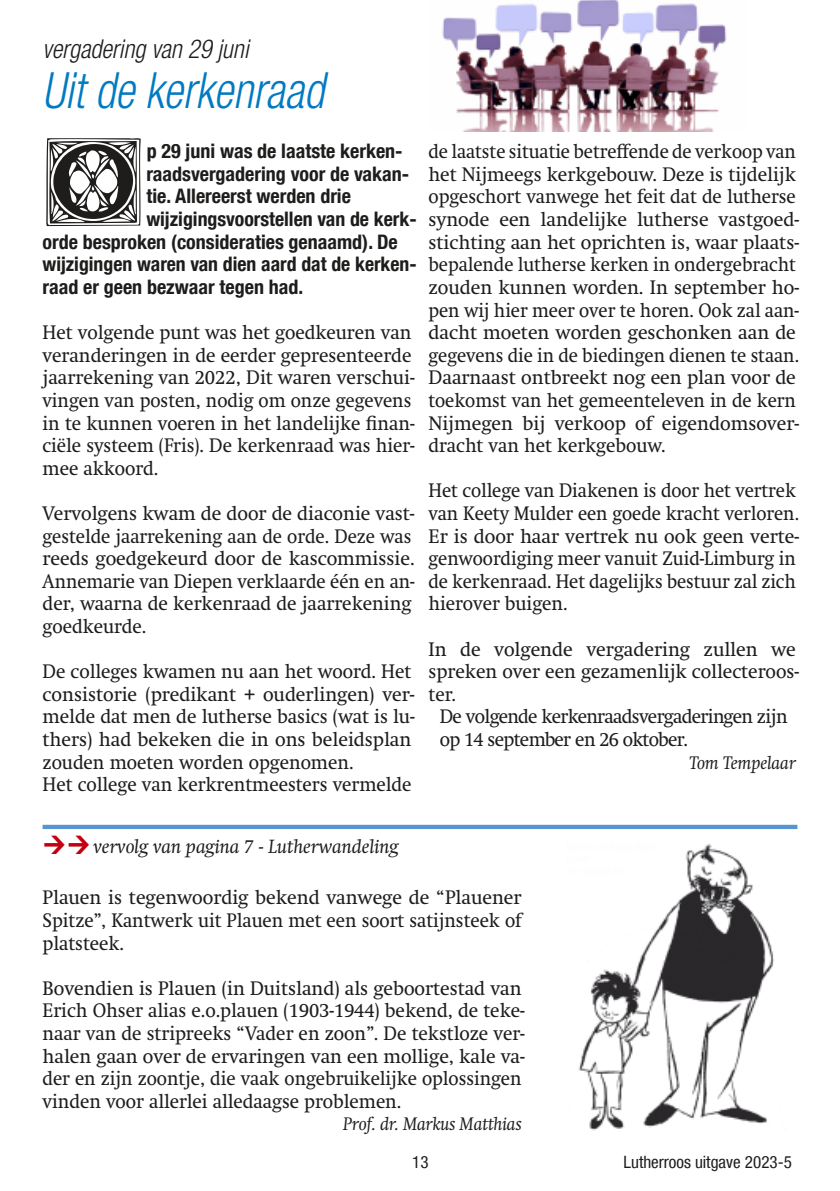
<style>
.page{position:relative;width:840px;height:1191px;background:#fff}
.page>*{position:absolute;margin:0;border:0;box-sizing:border-box;transform-origin:0 0}
.t1{font:87.8px "Varah Caps";color:#1e1d1c}
.t2{font:italic 300 condensed 50px "Helvetica Neue LT Com";color:#007ac1;scale:.9 1}
.t3{font:italic 300 condensed 26px "Helvetica Neue LT Com";color:#1e1d1c;scale:.95 1}
.t4{font:700 condensed 20px "Helvetica Neue LT Com";color:#1e1d1c}
.t5{font:19.4px/22.6px "Swift";color:#1e1d1c;scale:.93 1}
.t6{font:19.4px/22.6px "Swift";color:#1e1d1c}
.t7{font:19.4px/22.6px "Swift";color:#1e1d1c;scale:.95 1}
.t8{font:19.4px "Swift";letter-spacing:-.035em;color:#1e1d1c;scale:.95 1}
.t9{font:19.4px "Swift";letter-spacing:-.04em;color:#1e1d1c;scale:.95 1}
.t10{font:italic 19px "Swift";color:#1e1d1c}
.t11{font:italic 18px "Swift";color:#1e1d1c;scale:.95 1}
.t12{font:condensed 17px "Helvetica Neue LT Com";color:#1e1d1c}
</style>
<div class="page">
<div style="left:43px;top:824px;width:754px;height:5px;background:#5795d1"></div>
<img style="left:442px;top:0;width:285px;height:131px">
<img style="left:578px;top:844px;width:196px;height:287px">
<h3 class="t3" style="left:43px;top:40px;width:218px">vergadering van 29 juni</h3>
<h2 class="t2" style="left:43px;top:73px;width:314px">Uit de kerkenraad</h2>
<h1 class="t1" style="left:42px;top:144px;width:105px">O</h1>
<p class="t4" style="left:147px;top:144px;width:257px">p 29 juni was de laatste kerken-</p>
<p class="t4" style="left:146px;top:167px;width:264px">raadsvergadering voor de vakan-</p>
<p class="t4" style="left:146px;top:189px;width:206px">tie. Allereerst werden drie</p>
<p class="t4" style="left:146px;top:212px;width:271px">wĳzigingsvoorstellen van de kerk-</p>
<p class="t4" style="left:43px;top:234px;width:356px">orde besproken (consideraties genaamd). De</p>
<p class="t4" style="left:43px;top:257px;width:375px">wĳzigingen waren van dien aard dat de kerken-</p>
<p class="t4" style="left:43px;top:280px;width:262px">raad er geen bezwaar tegen had.</p>
<p class="t7" style="left:43px;top:323px;width:393px">Het volgende punt was het goedkeuren van veranderingen in de eerder gepresenteerde jaarrekening van 2022, Dit waren verschui&shy;vingen van posten, nodig om onze gegevens in te kunnen voeren in het landelijke finan&shy;ciële systeem (Fris). De kerkenraad was hier&shy;mee akkoord.</p>
<p class="t6" style="left:43px;top:503px;width:373px">Vervolgens kwam de door de diaconie vast&shy;gestelde jaarrekening aan de orde. Deze was reeds goedgekeurd door de kascommissie.<br>Annemarie van Diepen verklaarde één en an&shy;der, waarna de kerkenraad de jaarrekening goedkeurde.</p>
<p class="t7" style="left:43px;top:662px;width:393px">De colleges kwamen nu aan het woord. Het consistorie (predikant + ouderlingen) ver&shy;melde dat men de lutherse basics (wat is lu&shy;thers) had bekeken die in ons beleidsplan zouden moeten worden opgenomen.<br>Het college van kerkrentmeesters vermelde</p>
<p class="t5" style="left:428px;top:142px;width:400px">de laatste situatie betreffende de verkoop van het Nijmeegs kerkgebouw. Deze is tijdelijk opgeschort vanwege het feit dat de lutherse synode een landelijke lutherse vastgoed&shy;stichting aan het oprichten is, waar plaats&shy;bepalende lutherse kerken in ondergebracht zouden kunnen worden. In september ho&shy;pen wij hier meer over te horen. Ook zal aan&shy;dacht moeten worden geschonken aan de gegevens die in de biedingen dienen te staan.<br>Daarnaast ontbreekt nog een plan voor de toekomst van het gemeenteleven in de kern Nijmegen bij verkoop of eigendomsover&shy;dracht van het kerkgebouw.</p>
<p class="t5" style="left:428px;top:481px;width:400px">Het college van Diakenen is door het vertrek van Keety Mulder een goede kracht verloren.<br>Er is door haar vertrek nu ook geen verte&shy;genwoordiging meer vanuit Zuid-Limburg in de kerkenraad. Het dagelijks bestuur zal zich hierover buigen.</p>
<p class="t6" style="left:428px;top:639px;width:369px">In de volgende vergadering zullen we</p>
<p class="t6" style="left:428px;top:662px;width:372px">spreken over een gezamenlijk collecteroos-</p>
<p class="t7" style="left:428px;top:684px;width:31px">ter.</p>
<p class="t8" style="left:439px;top:708px;width:367px">De volgende kerkenraadsvergaderingen zijn</p>
<p class="t9" style="left:439px;top:731px;width:262px">op 14 september en 26 oktober.</p>
<p class="t11" style="left:688px;top:755px;width:114px">Tom Tempelaar</p>
<p class="t10" style="left:93px;top:838px;width:306px">vervolg van pagina 7 - Lutherwandeling</p>
<p class="t6" style="left:43px;top:888px;width:480px;text-align:justify">Plauen is tegenwoordig bekend vanwege de “Plauener Spitze”, Kantwerk uit Plauen met een soort satijnsteek of platsteek.</p>
<p class="t6" style="left:43px;top:978px;width:483px">Bovendien is Plauen (in Duitsland) als geboortestad van Erich Ohser alias e.o.plauen (1903-1944) bekend, de teke&shy;naar van de stripreeks “Vader en zoon”. De tekstloze ver&shy;halen gaan over de ervaringen van een mollige, kale va&shy;der en zijn zoontje, die vaak ongebruikelijke oplossingen vinden voor allerlei alledaagse problemen.</p>
<p class="t11" style="left:343px;top:1116px;width:189px">Prof. dr. Markus Matthias</p>
<p class="t12" style="left:412px;top:1155px;width:18px">13</p>
<p class="t12" style="left:623px;top:1155px;width:170px">Lutherroos uitgave 2023-5</p>
</div>
